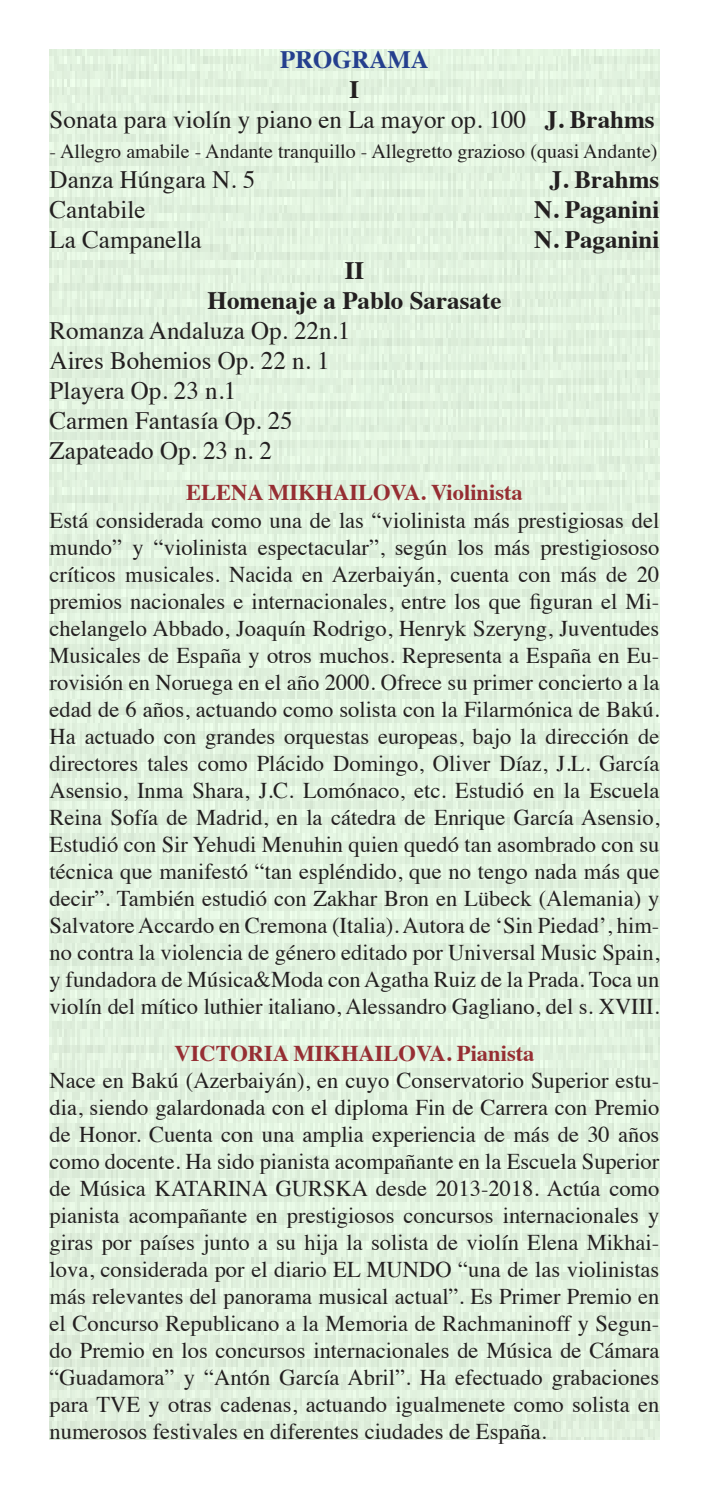
<style>
.page{position:relative;width:709px;height:1489px;background:#fff}
.page>*{position:absolute;margin:0;border:0;box-sizing:border-box;transform-origin:0 0}
.t1{font:25px "Times";color:#231f20}
.t2{font:700 25px "Times";color:#231f20}
.t3{font:700 25px "Times";color:#253f8e}
.t4{font:22.5px/27px "Times";color:#231f20;text-align:justify}
.t5{font:700 22.5px "Times";color:#962e33}
.t6{font:20px "Times";color:#231f20}
.s1{font-weight:700}
</style>
<div class="page">
<img style="left:50px;top:50px;width:609px;height:1389px">
<p class="t3" style="left:280px;top:36px;width:150px">PROGRAMA</p>
<p class="t2" style="left:349px;top:66px;width:11px">I</p>
<p class="t1" style="left:50px;top:97px;width:606px">Sonata para violín y piano en La mayor op. 100 <span class="s1">J. Brahms</span></p>
<p class="t6" style="left:50px;top:133px;width:609px">- Allegro amabile - Andante tranquillo - Allegretto grazioso (quasi Andante)</p>
<p class="t1" style="left:50px;top:157px;width:207px">Danza Húngara N. 5</p>
<p class="t2" style="left:549px;top:156px;width:111px">J. Brahms</p>
<p class="t1" style="left:50px;top:187px;width:97px">Cantabile</p>
<p class="t2" style="left:534px;top:186px;width:127px">N. Paganini</p>
<p class="t1" style="left:50px;top:217px;width:154px">La Campanella</p>
<p class="t2" style="left:534px;top:216px;width:127px">N. Paganini</p>
<p class="t2" style="left:345px;top:246px;width:21px">II</p>
<p class="t2" style="left:207px;top:276px;width:295px">Homenaje a Pablo Sarasate</p>
<p class="t1" style="left:50px;top:307px;width:302px">Romanza Andaluza Op. 22n.1</p>
<p class="t1" style="left:50px;top:337px;width:281px">Aires Bohemios Op. 22 n. 1</p>
<p class="t1" style="left:50px;top:367px;width:188px">Playera Op. 23 n.1</p>
<p class="t1" style="left:50px;top:397px;width:245px">Carmen Fantasía Op. 25</p>
<p class="t1" style="left:50px;top:427px;width:224px">Zapateado Op. 23 n. 2</p>
<p class="t5" style="left:186px;top:471px;width:338px">ELENA MIKHAILOVA. Violinista</p>
<p class="t4" style="left:50px;top:504px;width:611px">Está considerada como una de las “violinista más prestigiosas del mundo” y “violinista espectacular”, según los más prestigiososo críticos musicales. Nacida en Azerbaiyán, cuenta con más de 20 premios nacionales e internacionales, entre los que figuran el Mi&shy;chelangelo Abbado, Joaquín Rodrigo, Henryk Szeryng, Juventudes Musicales de España y otros muchos. Representa a España en Eu&shy;rovisión en Noruega en el año 2000. Ofrece su primer concierto a la edad de 6 años, actuando como solista con la Filarmónica de Bakú.<br>Ha actuado con grandes orquestas europeas, bajo la dirección de directores tales como Plácido Domingo, Oliver Díaz, J.L. García Asensio, Inma Shara, J.C. Lomónaco, etc. Estudió en la Escuela Reina Sofía de Madrid, en la cátedra de Enrique García Asensio, Estudió con Sir Yehudi Menuhin quien quedó tan asombrado con su técnica que manifestó “tan espléndido, que no tengo nada más que decir”. También estudió con Zakhar Bron en Lübeck (Alemania) y Salvatore Accardo en Cremona (Italia). Autora de ‘Sin Piedad’, him&shy;no contra la violencia de género editado por Universal Music Spain, y fundadora de Música&amp;Moda con Agatha Ruiz de la Prada. Toca un violín del mítico luthier italiano, Alessandro Gagliano, del s. XVIII.</p>
<p class="t5" style="left:174px;top:1031px;width:361px">VICTORIA MIKHAILOVA. Pianista</p>
<p class="t4" style="left:50px;top:1065px;width:611px">Nace en Bakú (Azerbaiyán), en cuyo Conservatorio Superior estu&shy;dia, siendo galardonada con el diploma Fin de Carrera con Premio de Honor. Cuenta con una amplia experiencia de más de 30 años como docente. Ha sido pianista acompañante en la Escuela Superior de Música KATARINA GURSKA desde 2013-2018. Actúa como pianista acompañante en prestigiosos concursos internacionales y giras por países junto a su hija la solista de violín Elena Mikhai&shy;lova, considerada por el diario EL MUNDO “una de las violinistas más relevantes del panorama musical actual”. Es Primer Premio en el Concurso Republicano a la Memoria de Rachmaninoff y Segun&shy;do Premio en los concursos internacionales de Música de Cámara “Guadamora” y “Antón García Abril”. Ha efectuado grabaciones para TVE y otras cadenas, actuando igualmenete como solista en numerosos festivales en diferentes ciudades de España.</p>
</div>
